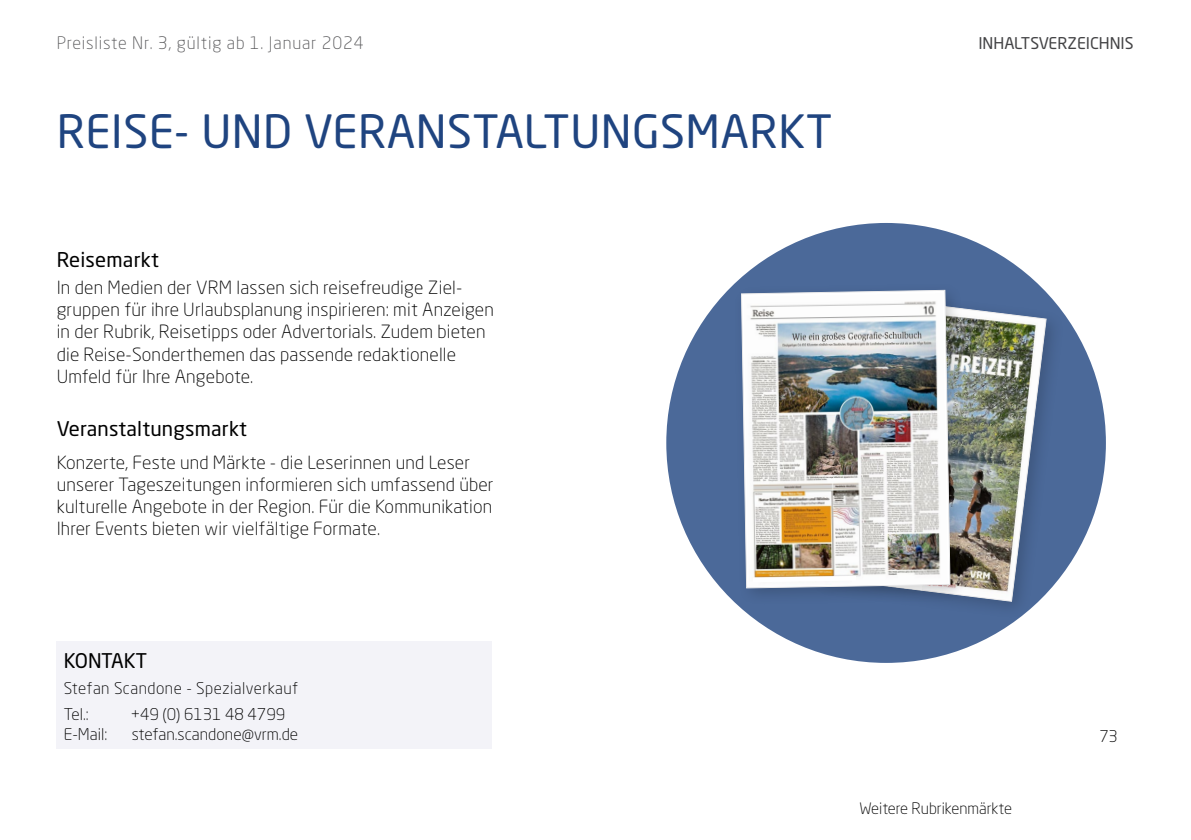
<style>
.page{position:relative;width:1191px;height:840px;background:#fff}
.page>*{position:absolute;margin:0;border:0;box-sizing:border-box;transform-origin:0 0}
.t1{font:45.2px "Neo Sans Std";letter-spacing:.01em;color:#1f4480}
.t2{font:20px "Neo Sans Std";letter-spacing:.01em;color:#000}
.t3{font:20px "Neo Sans Std";letter-spacing:-.025em;color:#000}
.t4{font:300 18px/22px "Neo Sans Std";letter-spacing:.01em;color:#000}
.t5{font:300 17px "Neo Sans Std";letter-spacing:.05em;color:#58585a}
.t6{font:300 16px "Neo Sans Std";color:#000}
.t7{font:300 16px/25.6px "Neo Sans Std";letter-spacing:.03em;color:#000}
.t8{font:16px "Neo Sans Std";color:#434345}
.t9{font:300 15.6px "Neo Sans Std";color:#000}
</style>
<div class="page">
<div style="left:666px;top:223px;width:440px;height:439px;background:#4b6999;border-radius:50%"></div>
<div style="left:810px;top:286px;width:254px;height:334px;background:#000;opacity:.18"></div>
<img style="left:968px;top:294px;width:78px;height:307px">
<div style="left:732px;top:281px;width:236px;height:325px;background:#000;opacity:.18"></div>
<img style="left:741px;top:289px;width:209px;height:299px">
<svg style="left:753px;top:573px;width:169px;height:17px;background:#d8d5d1"></svg>
<div style="left:56px;top:641px;width:435px;height:107px;background:#f3f3f8"></div>
<p class="t5" style="left:57px;top:33px;width:309px">Preisliste Nr. 3, gültig ab 1. Januar 2024</p>
<h1 class="t1" style="left:57px;top:104px;width:777px">REISE- UND VERANSTALTUNGSMARKT</h1>
<p class="t2" style="left:57px;top:247px;width:104px">Reisemarkt</p>
<p class="t4" style="left:57px;top:276px;width:439px">In den Medien der VRM lassen sich reisefreudige Ziel&shy;gruppen für ihre Urlaubsplanung inspirieren: mit Anzeigen in der Rubrik, Reisetipps oder Advertorials. Zudem bieten die Reise-Sonderthemen das passende redaktionelle Umfeld für Ihre Angebote.</p>
<p class="t2" style="left:57px;top:416px;width:192px">Veranstaltungsmarkt</p>
<p class="t4" style="left:57px;top:451px;width:438px">Konzerte, Feste und Märkte - die Leserinnen und Leser unserer Tageszeitungen informieren sich umfassend über kulturelle Angebote in der Region. Für die Kommunikation Ihrer Events bieten wir vielfältige Formate.</p>
<p class="t8" style="left:978px;top:33px;width:157px">INHALTSVERZEICHNIS</p>
<p class="t3" style="left:64px;top:648px;width:85px">KONTAKT</p>
<p class="t7" style="left:64px;top:675px;width:236px">Stefan Scandone - Spezialverkauf<br>Tel.:</p>
<p class="t6" style="left:131px;top:704px;width:156px">+49 (0) 6131 48 4799</p>
<p class="t6" style="left:64px;top:724px;width:45px">E-Mail:</p>
<p class="t6" style="left:132px;top:724px;width:168px">stefan.scandone@vrm.de</p>
<p class="t9" style="left:859px;top:798px;width:154px">Weitere Rubrikenmärkte</p>
<p class="t6" style="left:1099px;top:726px;width:20px">73</p>
</div>
